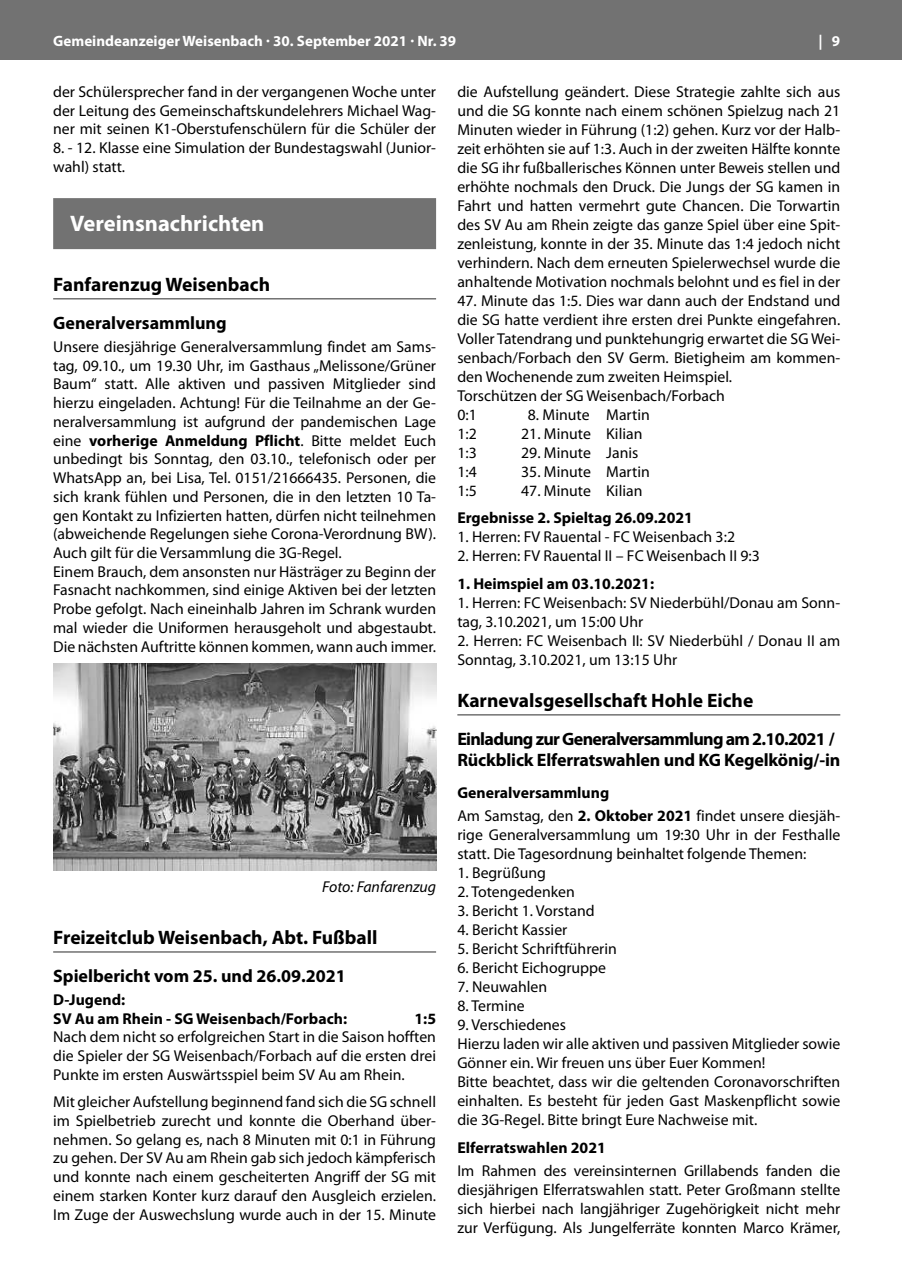
<style>
.page{position:relative;width:902px;height:1280px;background:#fff}
.page>*{position:absolute;margin:0;border:0;box-sizing:border-box;transform-origin:0 0}
.t1{font:700 22.5px "Myriad Pro";color:#fff}
.t2{font:700 19.5px "Myriad Pro";color:#000}
.t3{font:700 18px/21.3px "Myriad Pro";letter-spacing:-.01em;color:#000}
.t4{font:15.75px/18.8px "Myriad Pro";color:#000}
.t5{font:700 15.75px/18.8px "Myriad Pro";color:#000}
.t6{font:italic 15.75px "Myriad Pro";color:#000}
.t7{font:700 15px "Myriad Pro";color:#fff}
.s1{font-weight:700}
</style>
<div class="page">
<div style="left:0;top:0;width:901px;height:60px;background:#727272"></div>
<div style="left:53px;top:198px;width:383px;height:51px;background:#727272"></div>
<hr style="left:53px;top:298px;width:383px;height:1px;background:#727272">
<hr style="left:53px;top:951px;width:383px;height:2px;background:#727272">
<img style="left:53px;top:664px;width:383px;height:206px">
<hr style="left:457px;top:714px;width:383px;height:2px;background:#727272">
<p class="t7" style="left:53px;top:31px;width:404px">Gemeindeanzeiger Weisenbach · 30. September 2021 · Nr. 39</p>
<p class="t7" style="left:818px;top:31px;width:23px">| 9</p>
<p class="t4" style="left:53px;top:82px;width:384px;text-align:justify">der Schülersprecher fand in der vergangenen Woche unter der Leitung des Gemeinschaftskundelehrers Michael Wag&shy;ner mit seinen K1-Oberstufenschülern für die Schüler der</p>
<p class="t4" style="left:53px;top:138px;width:384px">8. - 12. Klasse eine Simulation der Bundestagswahl (Junior&shy;wahl) statt.</p>
<p class="t4" style="left:457px;top:82px;width:384px;text-align:justify">die Aufstellung geändert. Diese Strategie zahlte sich aus und die SG konnte nach einem schönen Spielzug nach 21<br>Minuten wieder in Führung (1:2) gehen. Kurz vor der Halb&shy;zeit erhöhten sie auf 1:3. Auch in der zweiten Hälfte konnte die SG ihr fußballerisches Können unter Beweis stellen und erhöhte nochmals den Druck. Die Jungs der SG kamen in Fahrt und hatten vermehrt gute Chancen. Die Torwartin des SV Au am Rhein zeigte das ganze Spiel über eine Spit&shy;zenleistung, konnte in der 35. Minute das 1:4 jedoch nicht verhindern. Nach dem erneuten Spielerwechsel wurde die anhaltende Motivation nochmals belohnt und es fiel in der</p>
<p class="t4" style="left:457px;top:291px;width:384px">47. Minute das 1:5. Dies war dann auch der Endstand und die SG hatte verdient ihre ersten drei Punkte eingefahren.<br>Voller Tatendrang und punktehungrig erwartet die SG Wei&shy;senbach/Forbach den SV Germ. Bietigheim am kommen&shy;den Wochenende zum zweiten Heimspiel.<br>Torschützen der SG Weisenbach/Forbach<br>0:1</p>
<h1 class="t1" style="left:70px;top:209px;width:196px">Vereinsnachrichten</h1>
<p class="t2" style="left:53px;top:271px;width:218px">fanfarenzug Weisenbach</p>
<p class="t3" style="left:53px;top:311px;width:175px">Generalversammlung</p>
<p class="t4" style="left:53px;top:337px;width:384px">Unsere diesjährige Generalversammlung findet am Sams&shy;tag, 09.10., um 19.30 Uhr, im Gasthaus „Melissone/Grüner Baum“ statt. Alle aktiven und passiven Mitglieder sind hierzu eingeladen. Achtung! Für die Teilnahme an der Ge&shy;neralversammlung ist aufgrund der pandemischen Lage eine <span class="s1">vorherige Anmeldung pflicht</span>. Bitte meldet Euch unbedingt bis Sonntag, den 03.10., telefonisch oder per WhatsApp an, bei Lisa, Tel. 0151/21666435. Personen, die sich krank fühlen und Personen, die in den letzten 10 Ta&shy;gen Kontakt zu Infizierten hatten, dürfen nicht teilnehmen (abweichende Regelungen siehe Corona-Verordnung BW).<br>Auch gilt für die Versammlung die 3G-Regel.<br>Einem Brauch, dem ansonsten nur Hästräger zu Beginn der Fasnacht nachkommen, sind einige Aktiven bei der letzten Probe gefolgt. Nach eineinhalb Jahren im Schrank wurden mal wieder die Uniformen herausgeholt und abgestaubt.<br>Die nächsten Auftritte können kommen, wann auch immer.</p>
<p class="t4" style="left:528px;top:405px;width:123px">8. Minute Martin</p>
<p class="t4" style="left:457px;top:424px;width:21px">1:2</p>
<p class="t4" style="left:521px;top:424px;width:123px">21. Minute Kilian</p>
<p class="t4" style="left:457px;top:443px;width:21px">1:3</p>
<p class="t4" style="left:521px;top:443px;width:119px">29. Minute Janis</p>
<p class="t4" style="left:457px;top:462px;width:21px">1:4</p>
<p class="t4" style="left:521px;top:462px;width:130px">35. Minute Martin</p>
<p class="t4" style="left:457px;top:481px;width:21px">1:5</p>
<p class="t4" style="left:521px;top:481px;width:123px">47. Minute Kilian</p>
<p class="t5" style="left:457px;top:508px;width:237px">ergebnisse 2. Spieltag 26.09.2021</p>
<p class="t4" style="left:457px;top:527px;width:279px">1. Herren: FV Rauental - FC Weisenbach 3:2</p>
<p class="t4" style="left:457px;top:546px;width:304px">2. Herren: FV Rauental II – FC Weisenbach II 9:3</p>
<p class="t5" style="left:457px;top:574px;width:198px">1. Heimspiel am 03.10.2021:</p>
<p class="t4" style="left:457px;top:593px;width:384px">1. Herren: FC Weisenbach: SV Niederbühl/Donau am Sonn&shy;tag, 3.10.2021, um 15:00 Uhr</p>
<p class="t4" style="left:457px;top:631px;width:384px">2. Herren: FC Weisenbach II: SV Niederbühl / Donau II am<br>Sonntag, 3.10.2021, um 13:15 Uhr</p>
<p class="t2" style="left:457px;top:687px;width:297px">Karnevalsgesellschaft Hohle eiche</p>
<p class="t3" style="left:457px;top:728px;width:384px">einladung zur Generalversammlung am 2.10.2021 /<br>Rückblick elferratswahlen und KG Kegelkönig/-in</p>
<p class="t4" style="left:457px;top:781px;width:384px;line-height:23.2px"><span class="s1">Generalversammlung<br></span>Am Samstag, den <span class="s1">2. Oktober 2021</span> findet unsere diesjäh-</p>
<p class="t4" style="left:457px;top:825px;width:384px">rige Generalversammlung um 19:30 Uhr in der Festhalle statt. Die Tagesordnung beinhaltet folgende Themen:</p>
<p class="t4" style="left:457px;top:863px;width:90px">1. Begrüßung</p>
<p class="t4" style="left:457px;top:882px;width:119px">2. Totengedenken</p>
<p class="t4" style="left:457px;top:901px;width:139px">3. Bericht 1. Vorstand</p>
<p class="t4" style="left:457px;top:920px;width:111px">4. Bericht Kassier</p>
<p class="t4" style="left:457px;top:939px;width:161px">5. Bericht Schriftführerin</p>
<p class="t4" style="left:457px;top:958px;width:150px">6. Bericht Eichogruppe</p>
<p class="t4" style="left:457px;top:977px;width:91px">7. Neuwahlen</p>
<p class="t4" style="left:457px;top:996px;width:69px">8. Termine</p>
<p class="t4" style="left:457px;top:1015px;width:384px">9. Verschiedenes<br>Hierzu laden wir alle aktiven und passiven Mitglieder sowie Gönner ein. Wir freuen uns über Euer Kommen!<br>Bitte beachtet, dass wir die geltenden Coronavorschriften einhalten. Es besteht für jeden Gast Maskenpflicht sowie die 3G-Regel. Bitte bringt Eure Nachweise mit.</p>
<p class="t5" style="left:457px;top:1138px;width:150px">elferratswahlen 2021</p>
<p class="t4" style="left:457px;top:1161px;width:384px;text-align:justify">Im Rahmen des vereinsinternen Grillabends fanden die diesjährigen Elferratswahlen statt. Peter Großmann stellte sich hierbei nach langjähriger Zugehörigkeit nicht mehr zur Verfügung. Als Jungelferräte konnten Marco Krämer,</p>
<p class="t6" style="left:322px;top:878px;width:115px">Foto: Fanfarenzug</p>
<p class="t2" style="left:53px;top:925px;width:326px">freizeitclub Weisenbach, Abt. fußball</p>
<p class="t3" style="left:53px;top:965px;width:294px">Spielbericht vom 25. und 26.09.2021</p>
<p class="t5" style="left:53px;top:990px;width:295px">D-Jugend:<br>SV Au am Rhein - SG Weisenbach/forbach:</p>
<p class="t5" style="left:414px;top:1008px;width:23px">1:5</p>
<p class="t4" style="left:53px;top:1027px;width:384px;text-align:justify">Nach dem nicht so erfolgreichen Start in die Saison hofften die Spieler der SG Weisenbach/Forbach auf die ersten drei Punkte im ersten Auswärtsspiel beim SV Au am Rhein.</p>
<p class="t4" style="left:53px;top:1092px;width:384px;text-align:justify">Mit gleicher Aufstellung beginnend fand sich die SG schnell im Spielbetrieb zurecht und konnte die Oberhand über&shy;nehmen. So gelang es, nach 8 Minuten mit 0:1 in Führung zu gehen. Der SV Au am Rhein gab sich jedoch kämpferisch und konnte nach einem gescheiterten Angriff der SG mit einem starken Konter kurz darauf den Ausgleich erzielen.<br>Im Zuge der Auswechslung wurde auch in der 15. Minute</p>
</div>
